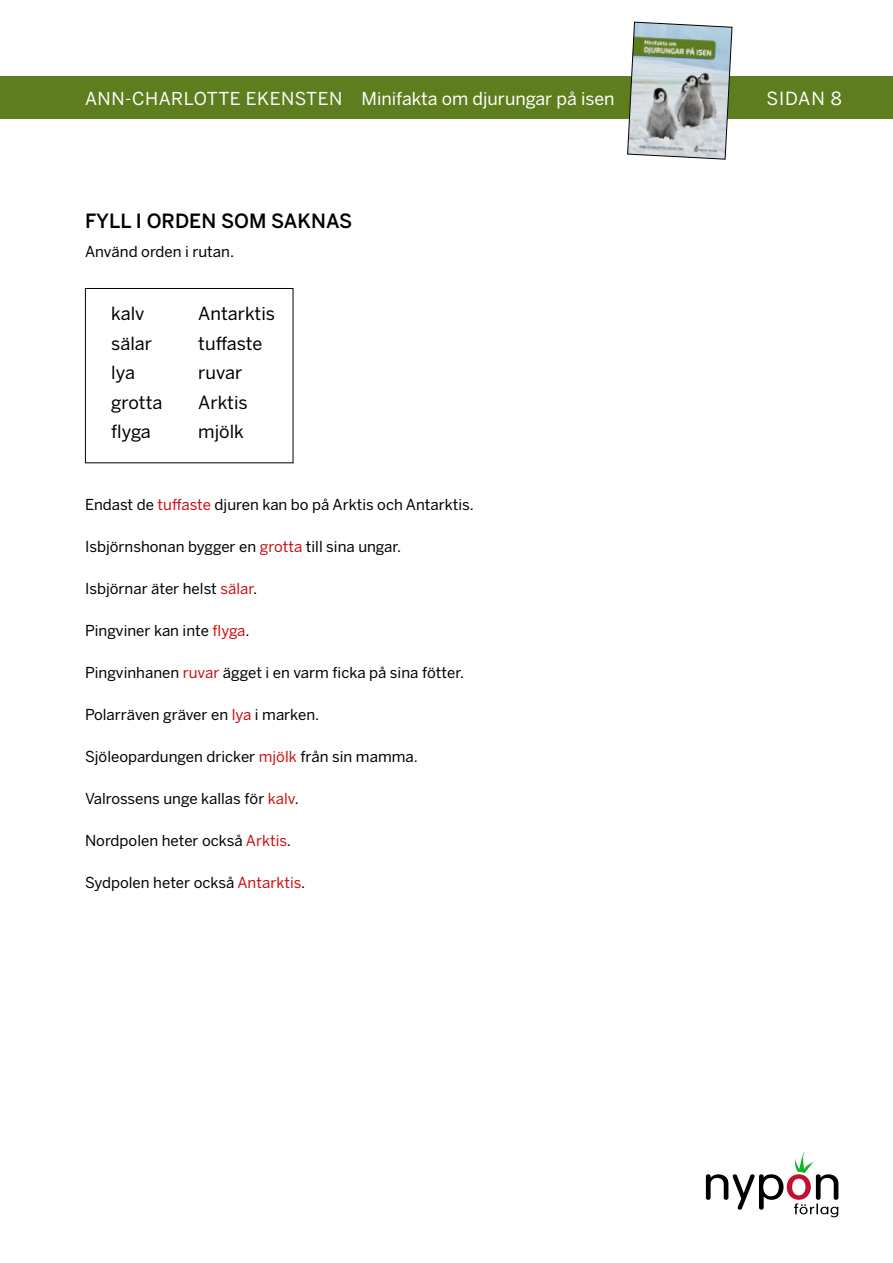
<style>
.page{position:relative;width:893px;height:1263px;background:#fff}
.page>*{position:absolute;margin:0;border:0;box-sizing:border-box;transform-origin:0 0}
.t1{font:500 19.5px "Benton Sans";color:#000}
.t2{font:18px "Benton Sans";color:#000}
.t3{font:18px "Benton Sans";letter-spacing:.05em;color:#fff}
.t4{font:17.7px "Benton Sans";color:#fff}
.t5{font:15px "Benton Sans";color:#000}
.s1{color:#cd1013}
</style>
<div class="page">
<div style="left:0;top:77px;width:893px;height:42px;background:#5e7d1f"></div>
<svg style="left:627px;top:21px;width:106px;height:139px;background:#adb7b3"></svg>
<svg style="left:706px;top:1152px;width:132px;height:65px"></svg>
<div style="left:85px;top:288px;width:208px;height:175px;border:1px solid #000"></div>
<p class="t4" style="left:85px;top:88px;width:531px">ANN-CHARLOTTE EKENSTEN Minifakta om djurungar på isen</p>
<p class="t3" style="left:766px;top:88px;width:77px">SIDAN 8</p>
<h1 class="t1" style="left:85px;top:210px;width:269px">FYLL I ORDEN SOM SAKNAS</h1>
<p class="t5" style="left:85px;top:243px;width:151px">Använd orden i rutan.</p>
<p class="t2" style="left:111px;top:303px;width:35px">kalv</p>
<p class="t2" style="left:198px;top:303px;width:78px">Antarktis</p>
<p class="t2" style="left:111px;top:333px;width:42px">sälar</p>
<p class="t2" style="left:198px;top:333px;width:66px">tuffaste</p>
<p class="t2" style="left:111px;top:362px;width:25px">lya</p>
<p class="t2" style="left:198px;top:362px;width:45px">ruvar</p>
<p class="t2" style="left:111px;top:392px;width:53px">grotta</p>
<p class="t2" style="left:198px;top:392px;width:51px">Arktis</p>
<p class="t2" style="left:111px;top:421px;width:41px">flyga</p>
<p class="t2" style="left:198px;top:421px;width:47px">mjölk</p>
<p class="t5" style="left:85px;top:495px;width:390px">Endast de <span class="s1">tuffaste</span> djuren kan bo på Arktis och Antarktis.</p>
<p class="t5" style="left:85px;top:537px;width:318px">Isbjörnshonan bygger en <span class="s1">grotta</span> till sina ungar.</p>
<p class="t5" style="left:85px;top:579px;width:174px">Isbjörnar äter helst <span class="s1">sälar</span>.</p>
<p class="t5" style="left:85px;top:621px;width:166px">Pingviner kan inte <span class="s1">flyga</span>.</p>
<p class="t5" style="left:85px;top:663px;width:381px">Pingvinhanen <span class="s1">ruvar</span> ägget i en varm ficka på sina fötter.</p>
<p class="t5" style="left:85px;top:705px;width:236px">Polarräven gräver en <span class="s1">lya</span> i marken.</p>
<p class="t5" style="left:85px;top:747px;width:334px">Sjöleopardungen dricker <span class="s1">mjölk</span> från sin mamma.</p>
<p class="t5" style="left:85px;top:789px;width:215px">Valrossens unge kallas för <span class="s1">kalv</span>.</p>
<p class="t5" style="left:85px;top:831px;width:207px">Nordpolen heter också <span class="s1">Arktis</span>.</p>
<p class="t5" style="left:85px;top:873px;width:222px">Sydpolen heter också <span class="s1">Antarktis</span>.</p>
</div>
